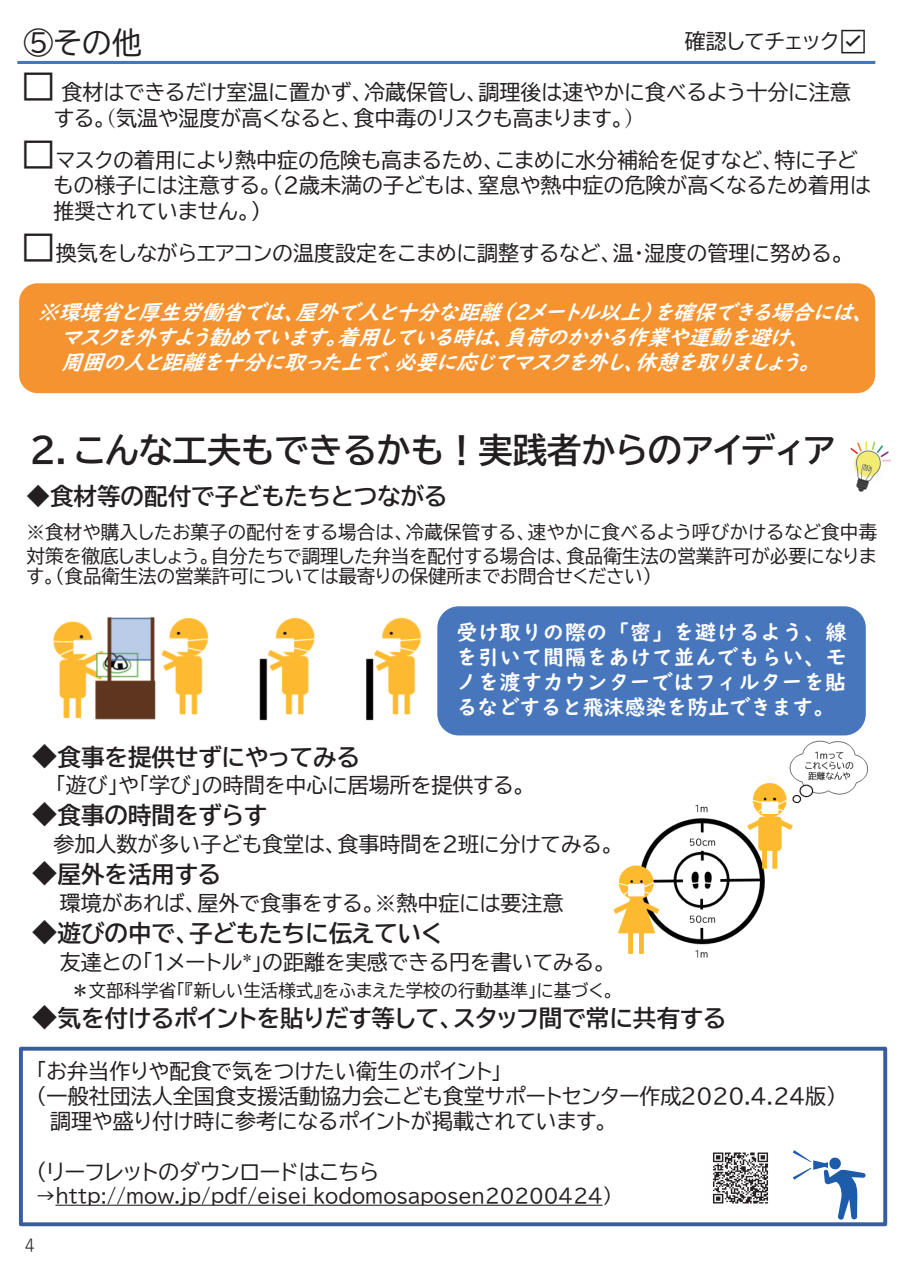
<style>
.page{position:relative;width:903px;height:1275px;background:#fff}
.page>*{position:absolute;margin:0;border:0;box-sizing:border-box;transform-origin:0 0}
.t1{font:34.3px "BIZ UDP Gothic Bold";color:#231f20}
.t2{font:30.1px "BIZ UDP Gothic";color:#231f20}
.t3{font:23.45px "BIZ UDP Gothic Bold";color:#231f20}
.t4{font:21.35px "BIZ UDP Gothic";letter-spacing:.005em;color:#231f20}
.t5{font:21px/25.4px "BIZ UDP Gothic";color:#231f20}
.t6{font:italic 21px/25.2px "UD Digi Kyokasho NK B";color:#fff}
.t7{font:21px/25.2px "UD Digi Kyokasho NP B";letter-spacing:.03em;color:#fff;text-align:justify}
.t8{font:19.25px "BIZ UDP Gothic";letter-spacing:-.005em;color:#231f20}
.t9{font:18.55px/24px "BIZ UDP Gothic";color:#231f20}
.t10{font:17.5px "BIZ UDP Gothic";color:#231f20}
.t11{font:17.5px "Yu Gothic";color:#231f20}
.s1{font-size:35.18px}
.s2{font-family:"Yu Mincho"}
.s3{font-size:35px}
.s4{font-size:22.4px}
.s5{font-size:25.55px}
</style>
<div class="page">
<img style="left:613px;top:740px;width:255px;height:218px">
<hr style="left:17px;top:61px;width:858px;height:3px;background:#4776bc">
<svg style="left:850px;top:441px;width:41px;height:51px"></svg>
<div style="left:437px;top:606px;width:429px;height:129px;background:#4776bc;border-radius:22px"></div>
<div style="left:19px;top:1047px;width:868px;height:179px;border:4px solid #395e9b"></div>
<svg style="left:55px;top:1205px;width:548px;height:1px"></svg>
<svg style="left:793px;top:1150px;width:73px;height:70px"></svg>
<img style="left:713px;top:1152px;width:55px;height:52px">
<div style="left:19px;top:283px;width:856px;height:110px;background:#f69331;border-radius:18px"></div>
<img style="left:53px;top:616px;width:369px;height:105px">
<h2 class="t2" style="left:24px;top:27px;width:120px">⑤その他</h2>
<p class="t5" style="left:685px;top:28px;width:184px">確認してチェック☑</p>
<p class="t5" style="left:54px;top:80px;width:798px;text-indent:-33px"><span class="s1">□</span> 食材はできるだけ室温に置かず、冷蔵保管し、調理後は速やかに食べるよう十分に注意する。<span class="s2">(</span>気温や湿度が高くなると、食中毒のリスクも高まります。<span class="s2">)</span></p>
<p class="t5" style="left:54px;top:147px;width:819px;text-indent:-33px"><span class="s3">□</span>マスクの着用により熱中症の危険も高まるため、こまめに水分補給を促すなど、特に子どもの様子には注意する。（２歳未満の子どもは、窒息や熱中症の危険が高くなるため着用は推奨されていません。）</p>
<p class="t5" style="left:21px;top:240px;width:826px"><span class="s3">□</span>換気をしながらエアコンの温度設定をこまめに調整するなど、温・湿度の管理に努める<span class="s4">。</span></p>
<p class="t6" style="left:61px;top:299px;width:813px;text-indent:-24px">※環境省と厚生労働省では、屋外で人と十分な距離（２メートル以上）を確保できる場合には、マスクを外すよう勧めています。着用している時は、負荷のかかる作業や運動を避け、<br>周囲の人と距離を十分に取った上で、必要に応じてマスクを外し、休憩を取りましょう。</p>
<h1 class="t1" style="left:30px;top:433px;width:807px">２．こんな工夫もできるかも！実践者からのアイディア</h1>
<p class="t3" style="left:27px;top:485px;width:422px">◆食材等の配付で子どもたちとつながる</p>
<p class="t9" style="left:27px;top:520px;width:852px"><span class="s2">※</span>食材や購入したお菓子の配付をする場合は、冷蔵保管する、速やかに食べるよう呼びかけるなど食中毒対策を徹底しましょう。自分たちで調理した弁当を配付する場合は、食品衛生法の営業許可が必要になりま</p>
<p class="t9" style="left:27px;top:564px;width:627px">す。（食品衛生法の営業許可については最寄りの保健所までお問合せください）</p>
<p class="t7" style="left:456px;top:619px;width:392px">受け取りの際の「密」を避けるよう、線を引いて間隔をあけて並んでもらい、モノを渡すカウンターではフィルターを貼るなどすると飛沫感染を防止できます。</p>
<p class="t3" style="left:32px;top:745px;width:330px"><span class="s5">◆</span>食事を提供せずにやってみる</p>
<p class="t5" style="left:55px;top:772px;width:472px">「遊び」や「学び」の時間を中心に居場所を提供する。</p>
<p class="t3" style="left:32px;top:803px;width:236px"><span class="s5">◆</span>食事の時間をずらす</p>
<p class="t5" style="left:53px;top:832px;width:562px">参加人数が多い子ども食堂は、食事時間を２班に分けてみる。</p>
<p class="t3" style="left:32px;top:862px;width:191px"><span class="s5">◆</span>屋外を活用する</p>
<p class="t5" style="left:60px;top:891px;width:505px">環境があれば、屋外で食事をする。<span class="s2">※</span>熱中症には要注意</p>
<p class="t3" style="left:32px;top:921px;width:412px"><span class="s5">◆</span>遊びの中で、子どもたちに伝えていく</p>
<p class="t5" style="left:60px;top:950px;width:548px">友達との「１メートル<span class="s2">*</span>」の距離を実感できる円を書いてみる。</p>
<p class="t10" style="left:72px;top:982px;width:544px">＊文部科学省「『新しい生活様式』をふまえた学校の行動基準」に基づく。</p>
<p class="t3" style="left:32px;top:1006px;width:696px"><span class="s5">◆</span>気を付けるポイントを貼りだす等して、スタッフ間で常に共有する</p>
<p class="t5" style="left:36px;top:1058px;width:467px">「お弁当作りや配食で気をつけたい衛生のポイント」</p>
<p class="t5" style="left:36px;top:1083px;width:802px">（一般社団法人全国食支援活動協力会こども食堂サポートセンター作成2020.4.24版）</p>
<p class="t5" style="left:50px;top:1108px;width:559px">調理や盛り付け時に参考になるポイントが掲載されています。</p>
<p class="t4" style="left:36px;top:1161px;width:344px">（リーフレットのダウンロードはこちら</p>
<p class="t8" style="left:36px;top:1186px;width:578px">→http://mow.jp/pdf/eisei_kodomosaposen20200424）</p>
<p class="t11" style="left:21px;top:1230px;width:19px">４</p>
</div>
